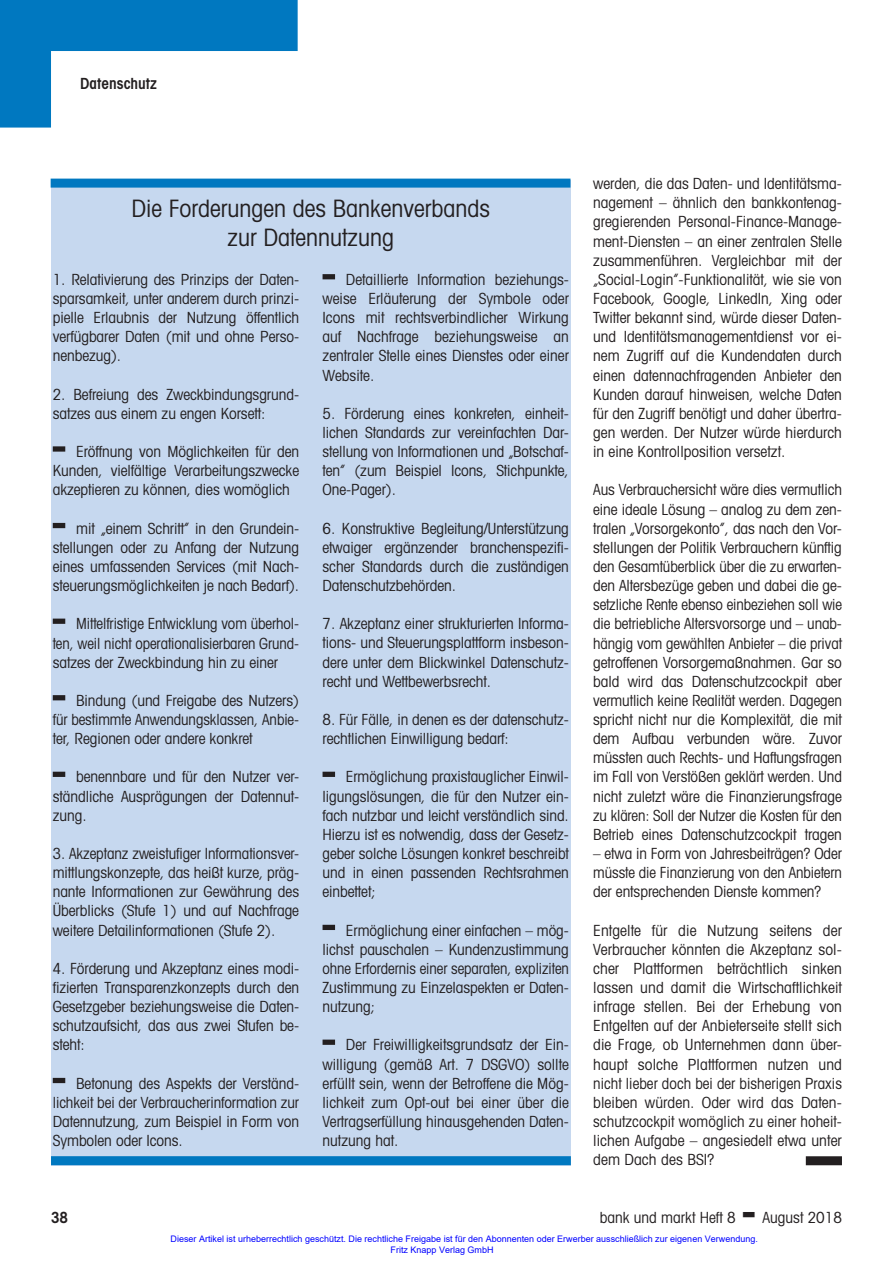
<style>
.page{position:relative;width:893px;height:1263px;background:#fff}
.page>*{position:absolute;margin:0;border:0;box-sizing:border-box;transform-origin:0 0}
.t1{font:condensed 24px/28.7px "Avant Garde";color:#231f20;text-align:center}
.t2{font:condensed 15.3px/19.2px "Avant Garde";letter-spacing:-.005em;color:#231f20;text-align:justify}
.t3{font:600 condensed 15.3px "Avant Garde";color:#231f20}
.t4{font:9px/10.8px "Arial";color:#00f}
</style>
<div class="page">
<div style="left:806px;top:1156px;width:36px;height:9px;background:#231f20"></div>
<div style="left:51px;top:180px;width:519px;height:985px;background:#c6d8ef"></div>
<div style="left:51px;top:1156px;width:520px;height:9px;background:#0078c0"></div>
<div style="left:53px;top:446px;width:12px;height:6px;background:#231f20"></div>
<div style="left:53px;top:523px;width:12px;height:5px;background:#231f20"></div>
<div style="left:53px;top:619px;width:12px;height:5px;background:#231f20"></div>
<div style="left:53px;top:695px;width:12px;height:5px;background:#231f20"></div>
<div style="left:53px;top:772px;width:12px;height:5px;background:#231f20"></div>
<div style="left:53px;top:1078px;width:12px;height:5px;background:#231f20"></div>
<div style="left:323px;top:274px;width:12px;height:5px;background:#231f20"></div>
<div style="left:323px;top:772px;width:12px;height:5px;background:#231f20"></div>
<div style="left:323px;top:925px;width:12px;height:5px;background:#231f20"></div>
<div style="left:323px;top:1039px;width:12px;height:6px;background:#231f20"></div>
<div style="left:51px;top:179px;width:519px;height:9px;background:#0078c0"></div>
<svg style="left:0;top:0;width:298px;height:128px"></svg>
<p class="t3" style="left:80px;top:74px;width:78px">Datenschutz</p>
<h1 class="t1" style="left:132px;top:193px;width:360px">Die Forderungen des Bankenverbands zur Datennutzung</h1>
<p class="t2" style="left:53px;top:269px;width:248px">1. Relativierung des Prinzips der Daten&shy;sparsamkeit, unter anderem durch prinzi&shy;pielle Erlaubnis der Nutzung öffentlich verfügbarer Daten (mit und ohne Perso&shy;nenbezug).</p>
<p class="t2" style="left:53px;top:384px;width:248px">2. Befreiung des Zweckbindungsgrund&shy;satzes aus einem zu engen Korsett:</p>
<p class="t2" style="left:53px;top:442px;width:248px;text-indent:23px">Eröffnung von Möglichkeiten für den Kunden, vielfältige Verarbeitungszwecke akzeptieren zu können, dies womöglich</p>
<p class="t2" style="left:53px;top:518px;width:248px;text-indent:23px">mit „einem Schritt” in den Grundein&shy;stellungen oder zu Anfang der Nutzung eines umfassenden Services (mit Nach&shy;steuerungsmöglichkeiten je nach Bedarf).</p>
<p class="t2" style="left:53px;top:614px;width:248px;text-indent:23px">Mittelfristige Entwicklung vom überhol&shy;ten, weil nicht operationalisierbaren Grund&shy;satzes der Zweckbindung hin zu einer</p>
<p class="t2" style="left:53px;top:690px;width:248px;text-indent:23px">Bindung (und Freigabe des Nutzers) für bestimmte Anwendungsklassen, Anbie&shy;ter, Regionen oder andere konkret</p>
<p class="t2" style="left:53px;top:767px;width:248px;text-indent:23px">benennbare und für den Nutzer ver&shy;ständliche Ausprägungen der Datennut&shy;zung.</p>
<p class="t2" style="left:53px;top:843px;width:248px">3. Akzeptanz zweistufiger Informationsver&shy;mittlungskonzepte, das heißt kurze, präg&shy;nante Informationen zur Gewährung des Überblicks (Stufe 1) und auf Nachfrage weitere Detailinformationen (Stufe 2).</p>
<p class="t2" style="left:53px;top:958px;width:248px">4. Förderung und Akzeptanz eines modi&shy;fizierten Transparenzkonzepts durch den Gesetzgeber beziehungsweise die Daten&shy;schutzaufsicht, das aus zwei Stufen be&shy;steht:</p>
<p class="t2" style="left:53px;top:1073px;width:248px;text-indent:23px">Betonung des Aspekts der Verständ&shy;lichkeit bei der Verbraucherinformation zur Datennutzung, zum Beispiel in Form von Symbolen oder Icons.</p>
<p class="t2" style="left:323px;top:269px;width:248px;text-indent:23px">Detaillierte Information beziehungs&shy;weise Erläuterung der Symbole oder Icons mit rechtsverbindlicher Wirkung auf Nachfrage beziehungsweise an zentraler Stelle eines Dienstes oder einer Website.</p>
<p class="t2" style="left:323px;top:403px;width:248px">5. Förderung eines konkreten, einheit&shy;lichen Standards zur vereinfachten Dar&shy;stellung von Informationen und „Botschaf&shy;ten” (zum Beispiel Icons, Stichpunkte, One-Pager).</p>
<p class="t2" style="left:323px;top:518px;width:248px">6. Konstruktive Begleitung/Unterstützung etwaiger ergänzender branchenspezifi&shy;scher Standards durch die zuständigen Datenschutzbehörden.</p>
<p class="t2" style="left:323px;top:614px;width:248px">7. Akzeptanz einer strukturierten Informa&shy;tions- und Steuerungsplattform insbeson&shy;dere unter dem Blickwinkel Datenschutz&shy;recht und Wettbewerbsrecht.</p>
<p class="t2" style="left:323px;top:710px;width:248px">8. Für Fälle, in denen es der datenschutz&shy;rechtlichen Einwilligung bedarf:</p>
<p class="t2" style="left:323px;top:767px;width:248px;text-indent:23px">Ermöglichung praxistauglicher Einwil&shy;ligungslösungen, die für den Nutzer ein&shy;fach nutzbar und leicht verständlich sind.<br>Hierzu ist es notwendig, dass der Gesetz&shy;geber solche Lösungen konkret beschreibt und in einen passenden Rechtsrahmen einbettet;</p>
<p class="t2" style="left:323px;top:920px;width:248px;text-indent:23px">Ermöglichung einer einfachen – mög&shy;lichst pauschalen – Kundenzustimmung ohne Erfordernis einer separaten, expliziten Zustimmung zu Einzelaspekten er Daten&shy;nutzung;</p>
<p class="t2" style="left:323px;top:1035px;width:248px;text-indent:23px">Der Freiwilligkeitsgrundsatz der Ein&shy;willigung (gemäß Art. 7 DSGVO) sollte erfüllt sein, wenn der Betroffene die Mög&shy;lichkeit zum Opt-out bei einer über die Vertragserfüllung hinausgehenden Daten&shy;nutzung hat.</p>
<p class="t2" style="left:593px;top:174px;width:250px">werden, die das Daten- und Identitätsma&shy;nagement – ähnlich den bankkontenag&shy;gregierenden Personal-Finance-Manage&shy;ment-Diensten – an einer zentralen Stelle zusammenführen. Vergleichbar mit der „Social-Login”-Funktionalität, wie sie von Facebook, Google, LinkedIn, Xing oder Twitter bekannt sind, würde dieser Daten&shy;und Identitätsmanagementdienst vor ei&shy;nem Zugriff auf die Kundendaten durch einen datennachfragenden Anbieter den Kunden darauf hinweisen, welche Daten für den Zugriff benötigt und daher übertra&shy;gen werden. Der Nutzer würde hierdurch in eine Kontrollposition versetzt.</p>
<p class="t2" style="left:593px;top:480px;width:250px">Aus Verbrauchersicht wäre dies vermutlich eine ideale Lösung – analog zu dem zen&shy;tralen „Vorsorgekonto”, das nach den Vor&shy;stellungen der Politik Verbrauchern künftig den Gesamtüberblick über die zu erwarten&shy;den Altersbezüge geben und dabei die ge&shy;setzliche Rente ebenso einbeziehen soll wie die betriebliche Altersvorsorge und – unab&shy;hängig vom gewählten Anbieter – die privat getroffenen Vorsorgemaßnahmen. Gar so bald wird das Datenschutzcockpit aber vermutlich keine Realität werden. Dagegen spricht nicht nur die Komplexität, die mit dem Aufbau verbunden wäre. Zuvor müssten auch Rechts- und Haftungsfragen im Fall von Verstößen geklärt werden. Und nicht zuletzt wäre die Finanzierungsfrage zu klären: Soll der Nutzer die Kosten für den Betrieb eines Datenschutzcockpit tragen</p>
<p class="t2" style="left:593px;top:843px;width:250px">– etwa in Form von Jahresbeiträgen? Oder müsste die Finanzierung von den Anbietern der entsprechenden Dienste kommen?</p>
<p class="t2" style="left:593px;top:920px;width:250px">Entgelte für die Nutzung seitens der Verbraucher könnten die Akzeptanz sol&shy;cher Plattformen beträchtlich sinken lassen und damit die Wirtschaftlichkeit infrage stellen. Bei der Erhebung von Entgelten auf der Anbieterseite stellt sich die Frage, ob Unternehmen dann über&shy;haupt solche Plattformen nutzen und nicht lieber doch bei der bisherigen Praxis bleiben würden. Oder wird das Daten&shy;schutzcockpit womöglich zu einer hoheit&shy;lichen Aufgabe – angesiedelt etwa unter dem Dach des BSI?</p>
<p class="t3" style="left:51px;top:1208px;width:19px">38</p>
<p class="t2" style="left:600px;top:1207px;width:137px">bank und markt Heft 8</p>
<p class="t2" style="left:762px;top:1207px;width:81px">August 2018</p>
<p class="t4" style="left:391px;top:1233px;width:369px;text-indent:-220px">Dieser Artikel ist urheberrechtlich geschützt. Die rechtliche Freigabe ist für den Abonnenten oder Erwerber ausschließlich zur eigenen Verwendung.<br>Fritz Knapp Verlag GmbH</p>
</div>
